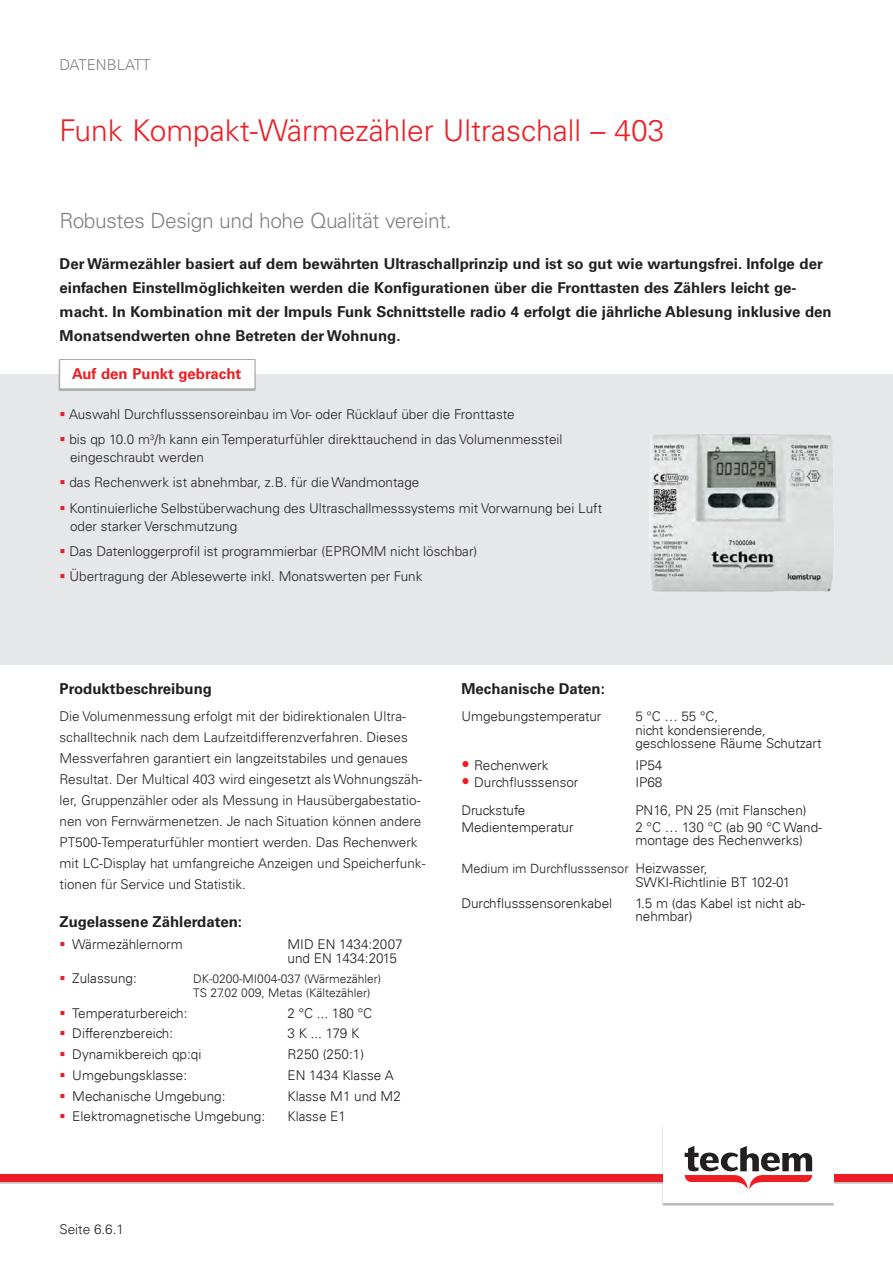
<style>
.page{position:relative;width:893px;height:1263px;background:#fff}
.page>*{position:absolute;margin:0;border:0;box-sizing:border-box;transform-origin:0 0}
.t1{font:300 30px "Univers LT Pro 45";color:#ee1d23}
.t2{font:300 21px "Univers LT Pro 45";letter-spacing:-.02em;color:#808285}
.t3{font:700 15px/24px "Univers LT Std";color:#231f20}
.t4{font:700 15px "Univers LT Pro 65";color:#231f20}
.t5{font:700 15px "Univers LT Pro 65";color:#ee1d23}
.t6{font:300 15px "Univers LT Pro 45";color:#808285}
.t7{font:300 13.5px/21px "Univers LT Pro 45";color:#231f20}
.t8{font:300 13.5px/13.5px "Univers 45";color:#231f20}
.t9{font:300 13.5px "Univers LT";color:#231f20}
.t10{font:300 13.35px "Univers 45";color:#231f20}
.t11{font:300 12.75px "Univers 45";color:#231f20}
.t12{font:300 12px "Univers 45";color:#231f20}
.s1{color:#ee1d23}
.s2{font-size:13.5px}
.s3{font-size:16.5px;color:#ee1d23}
</style>
<div class="page">
<div style="left:0;top:1175px;width:893px;height:9px;background:#bfbdbe"></div>
<div style="left:0;top:1175px;width:893px;height:7px;background:#ee1d23"></div>
<div style="left:662px;top:1125px;width:172px;height:80px;background:#bdbcbc"></div>
<div style="left:663px;top:1124px;width:170px;height:79px;background:#fff"></div>
<svg style="left:685px;top:1146px;width:127px;height:43px"></svg>
<div style="left:0;top:374px;width:893px;height:290px;background:#e6e7e9"></div>
<div style="left:59px;top:360px;width:197px;height:31px;background:#a9aaad"></div>
<div style="left:60px;top:359px;width:195px;height:30px;background:#fff;border:1px solid #a8a9ad"></div>
<img style="left:649px;top:434px;width:185px;height:158px">
<p class="t6" style="left:60px;top:56px;width:93px">DATENBLATT</p>
<p class="t1" style="left:60px;top:112px;width:607px">Funk Kompakt-Wärmezähler Ultraschall – 403</p>
<p class="t2" style="left:60px;top:208px;width:394px">Robustes Design und hohe Qualität vereint.</p>
<p class="t3" style="left:60px;top:252px;width:774px">Der Wärmezähler basiert auf dem bewährten Ultraschallprinzip und ist so gut wie wartungsfrei. Infolge der einfachen Einstellmöglichkeiten werden die Konfigurationen über die Fronttasten des Zählers leicht ge&shy;macht. In Kombination mit der Impuls Funk Schnittstelle radio 4 erfolgt die jährliche Ablesung inklusive den Monatsendwerten ohne Betreten der Wohnung.</p>
<p class="t5" style="left:72px;top:365px;width:171px">Auf den Punkt gebracht</p>
<p class="t7" style="left:60px;top:404px;width:457px"><span class="s1">▪</span> Auswahl Durchflusssensoreinbau im Vor- oder Rücklauf über die Fronttaste</p>
<p class="t7" style="left:60px;top:429px;width:504px"><span class="s1">▪</span> bis qp 10.0 m<sup>3</sup>/h kann ein Temperaturfühler direkttauchend in das Volumenmessteil</p>
<p class="t7" style="left:70px;top:447px;width:136px">eingeschraubt werden</p>
<p class="t7" style="left:60px;top:472px;width:361px"><span class="s1">▪</span> das Rechenwerk ist abnehmbar, z.B. für die Wandmontage</p>
<p class="t7" style="left:60px;top:497px;width:544px"><span class="s1">▪</span> Kontinuierliche Selbstüberwachung des Ultraschallmesssystems mit Vorwarnung bei Luft</p>
<p class="t7" style="left:70px;top:515px;width:169px">oder starker Verschmutzung</p>
<p class="t7" style="left:60px;top:541px;width:419px"><span class="s1">▪</span> Das Datenloggerprofil ist programmierbar (EPROMM nicht löschbar)</p>
<p class="t7" style="left:60px;top:566px;width:364px"><span class="s1">▪</span> Übertragung der Ablesewerte inkl. Monatswerten per Funk</p>
<p class="t4" style="left:60px;top:680px;width:154px">Produktbeschreibung</p>
<p class="t7" style="left:60px;top:706px;width:367px">Die Volumenmessung erfolgt mit der bidirektionalen Ultra&shy;schalltechnik nach dem Laufzeitdifferenzverfahren. Dieses Messverfahren garantiert ein langzeitstabiles und genaues Resultat. Der Multical 403 wird eingesetzt als Wohnungszäh&shy;ler, Gruppenzähler oder als Messung in Hausübergabestatio&shy;nen von Fernwärmenetzen. Je nach Situation können andere PT500-Temperaturfühler montiert werden. Das Rechenwerk mit LC-Display hat umfangreiche Anzeigen und Speicherfunk&shy;tionen für Service und Statistik.</p>
<p class="t4" style="left:60px;top:912px;width:184px">Zugelassene Zählerdaten:</p>
<p class="t8" style="left:60px;top:938px;width:125px"><span class="s1">▪</span> Wärmezählernorm</p>
<p class="t8" style="left:288px;top:938px;width:117px">MID EN 1434:2007 und EN 1434:2015</p>
<p class="t8" style="left:60px;top:972px;width:79px"><span class="s1">▪</span> Zulassung:</p>
<p class="t12" style="left:193px;top:972px;width:190px">DK-0200-MI004-037 (Wärmezähler)</p>
<p class="t12" style="left:193px;top:985px;width:179px">TS 27.02 009, Metas (Kältezähler)</p>
<p class="t8" style="left:60px;top:1006px;width:129px"><span class="s1">▪</span> Temperaturbereich:</p>
<p class="t8" style="left:288px;top:1006px;width:86px">2 °C ... 180 °C</p>
<p class="t8" style="left:60px;top:1027px;width:115px"><span class="s1">▪</span> Differenzbereich:</p>
<p class="t8" style="left:288px;top:1027px;width:73px">3 K ... 179 K</p>
<p class="t8" style="left:60px;top:1048px;width:143px"><span class="s1">▪</span> Dynamikbereich qp:qi</p>
<p class="t8" style="left:288px;top:1048px;width:78px">R250 (250:1)</p>
<p class="t8" style="left:60px;top:1068px;width:129px"><span class="s1">▪</span> Umgebungsklasse:</p>
<p class="t8" style="left:288px;top:1068px;width:108px">EN 1434 Klasse A</p>
<p class="t8" style="left:60px;top:1089px;width:167px"><span class="s1">▪</span> Mechanische Umgebung:</p>
<p class="t8" style="left:288px;top:1089px;width:115px">Klasse M1 und M2</p>
<p class="t8" style="left:60px;top:1110px;width:207px"><span class="s1">▪</span> Elektromagnetische Umgebung:</p>
<p class="t8" style="left:288px;top:1110px;width:60px">Klasse E1</p>
<p class="t4" style="left:461px;top:680px;width:145px">Mechanische Daten:</p>
<p class="t8" style="left:461px;top:710px;width:141px">Umgebungstemperatur</p>
<p class="t10" style="left:635px;top:708px;width:84px">5 °C … 55 °C,</p>
<p class="t10" style="left:635px;top:722px;width:132px">nicht kondensierende,</p>
<p class="t10" style="left:635px;top:735px;width:188px">geschlossene Räume <span class="s2">Schutzart</span></p>
<p class="t8" style="left:461px;top:759px;width:89px"><span class="s3">•</span> Rechenwerk</p>
<p class="t8" style="left:635px;top:759px;width:29px">IP54</p>
<p class="t8" style="left:461px;top:775px;width:119px"><span class="s3">•</span> Durchflusssensor</p>
<p class="t8" style="left:635px;top:775px;width:29px">IP68</p>
<p class="t8" style="left:461px;top:804px;width:66px">Druckstufe</p>
<p class="t8" style="left:635px;top:804px;width:173px">PN16, PN 25 (mit Flanschen)</p>
<p class="t8" style="left:461px;top:820px;width:114px">Medientemperatur</p>
<p class="t8" style="left:635px;top:820px;width:188px">2 °C … 130 °C (ab 90 °C Wand&shy;montage des Rechenwerks)</p>
<p class="t11" style="left:461px;top:861px;width:248px">Medium im Durchflusssensor <span class="s2">Heizwasser,</span></p>
<p class="t8" style="left:635px;top:875px;width:156px">SWKI-Richtlinie BT 102-01</p>
<p class="t8" style="left:461px;top:896px;width:152px">Durchflusssensorenkabel</p>
<p class="t8" style="left:635px;top:896px;width:171px">1.5 m (das Kabel ist nicht ab&shy;nehmbar)</p>
<p class="t9" style="left:60px;top:1221px;width:66px">Seite 6.6.1</p>
</div>
